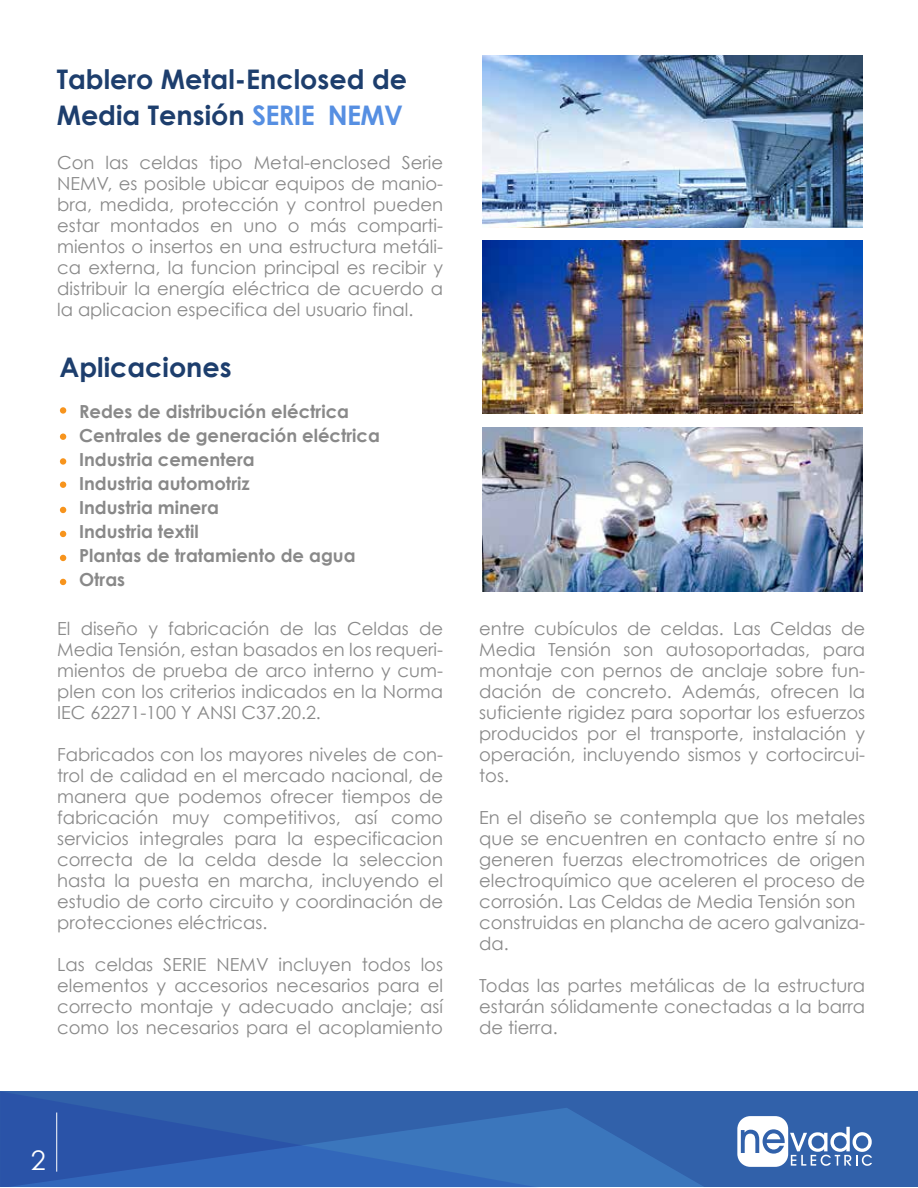
<style>
.page{position:relative;width:918px;height:1188px;background:#fff}
.page>*{position:absolute;margin:0;border:0;box-sizing:border-box;transform-origin:0 0}
.t1{font:700 27px/36px "Century Gothic";color:#1d3e6d}
.t2{font:27px "Century Gothic";color:#fff}
.t3{font:18px/21px "Century Gothic";color:#898989;text-align:justify}
.t4{font:700 18px/24px "Century Gothic";color:#898989}
.s1{color:#568fe2}
</style>
<div class="page">
<div style="left:60px;top:407px;width:6px;height:7px;background:#f7941d;border-radius:50%"></div>
<div style="left:60px;top:433px;width:6px;height:7px;background:#f7941d;border-radius:50%"></div>
<div style="left:60px;top:458px;width:6px;height:7px;background:#f7941d;border-radius:50%"></div>
<svg style="left:60px;top:482px;width:6px;height:6px"></svg>
<svg style="left:60px;top:507px;width:6px;height:6px"></svg>
<svg style="left:60px;top:531px;width:6px;height:6px"></svg>
<svg style="left:60px;top:579px;width:6px;height:6px"></svg>
<svg style="left:60px;top:555px;width:6px;height:6px"></svg>
<div style="left:0;top:1091px;width:918px;height:96px;background:#3161aa"></div>
<svg style="left:737px;top:1116px;width:135px;height:51px"></svg>
<svg style="left:547px;top:1108px;width:156px;height:79px;fill:#3b76bc"></svg>
<svg style="left:0;top:1092px;width:547px;height:96px"></svg>
<hr style="left:56px;top:1113px;width:1px;height:59px;background:#fff">
<img style="left:482px;top:241px;width:380px;height:172px">
<img style="left:482px;top:427px;width:380px;height:164px">
<img style="left:482px;top:55px;width:380px;height:173px">
<h1 class="t1" style="left:57px;top:60px;width:352px">Tablero Metal-Enclosed de<br>Media Tensión <span class="s1">SERIE NEMV</span></h1>
<p class="t3" style="left:57px;top:151px;width:387px">Con las celdas tipo Metal-enclosed Serie NEMV, es posible ubicar equipos de manio&shy;bra, medida, protección y control pueden estar montados en uno o más comparti&shy;mientos o insertos en una estructura metáli&shy;ca externa, la funcion principal es recibir y distribuir la energía eléctrica de acuerdo a la aplicacion especifica del usuario final.</p>
<h1 class="t1" style="left:59px;top:348px;width:174px">Aplicaciones</h1>
<p class="t4" style="left:79px;top:399px;width:302px">Redes de distribución eléctrica<br>Centrales de generación eléctrica<br>Industria cementera<br>Industria automotriz<br>Industria minera<br>Industria textil<br>Plantas de tratamiento de agua<br>Otras</p>
<p class="t3" style="left:57px;top:618px;width:387px">El diseño y fabricación de las Celdas de Media Tensión, estan basados en los requeri&shy;mientos de prueba de arco interno y cum&shy;plen con los criterios indicados en la Norma IEC 62271-100 Y ANSI C37.20.2.</p>
<p class="t3" style="left:57px;top:744px;width:387px">Fabricados con los mayores niveles de con&shy;trol de calidad en el mercado nacional, de manera que podemos ofrecer tiempos de fabricación muy competitivos, así como servicios integrales para la especificacion correcta de la celda desde la seleccion hasta la puesta en marcha, incluyendo el estudio de corto circuito y coordinación de protecciones eléctricas.</p>
<p class="t3" style="left:57px;top:954px;width:387px">Las celdas SERIE NEMV incluyen todos los elementos y accesorios necesarios para el correcto montaje y adecuado anclaje; así como los necesarios para el acoplamiento</p>
<p class="t3" style="left:479px;top:618px;width:387px">entre cubículos de celdas. Las Celdas de Media Tensión son autosoportadas, para montaje con pernos de anclaje sobre fun&shy;dación de concreto. Además, ofrecen la suficiente rigidez para soportar los esfuerzos producidos por el transporte, instalación y operación, incluyendo sismos y cortocircui&shy;tos.</p>
<p class="t3" style="left:479px;top:807px;width:387px;text-align:left">En el diseño se contempla que los metales que se encuentren en contacto entre sí no generen fuerzas electromotrices de origen electroquímico que aceleren el proceso de corrosión. Las Celdas de Media Tensión son construidas en plancha de acero galvaniza&shy;da.</p>
<p class="t3" style="left:479px;top:975px;width:387px">Todas las partes metálicas de la estructura estarán sólidamente conectadas a la barra de tierra.</p>
<h1 class="t2" style="left:31px;top:1142px;width:16px">2</h1>
</div>
